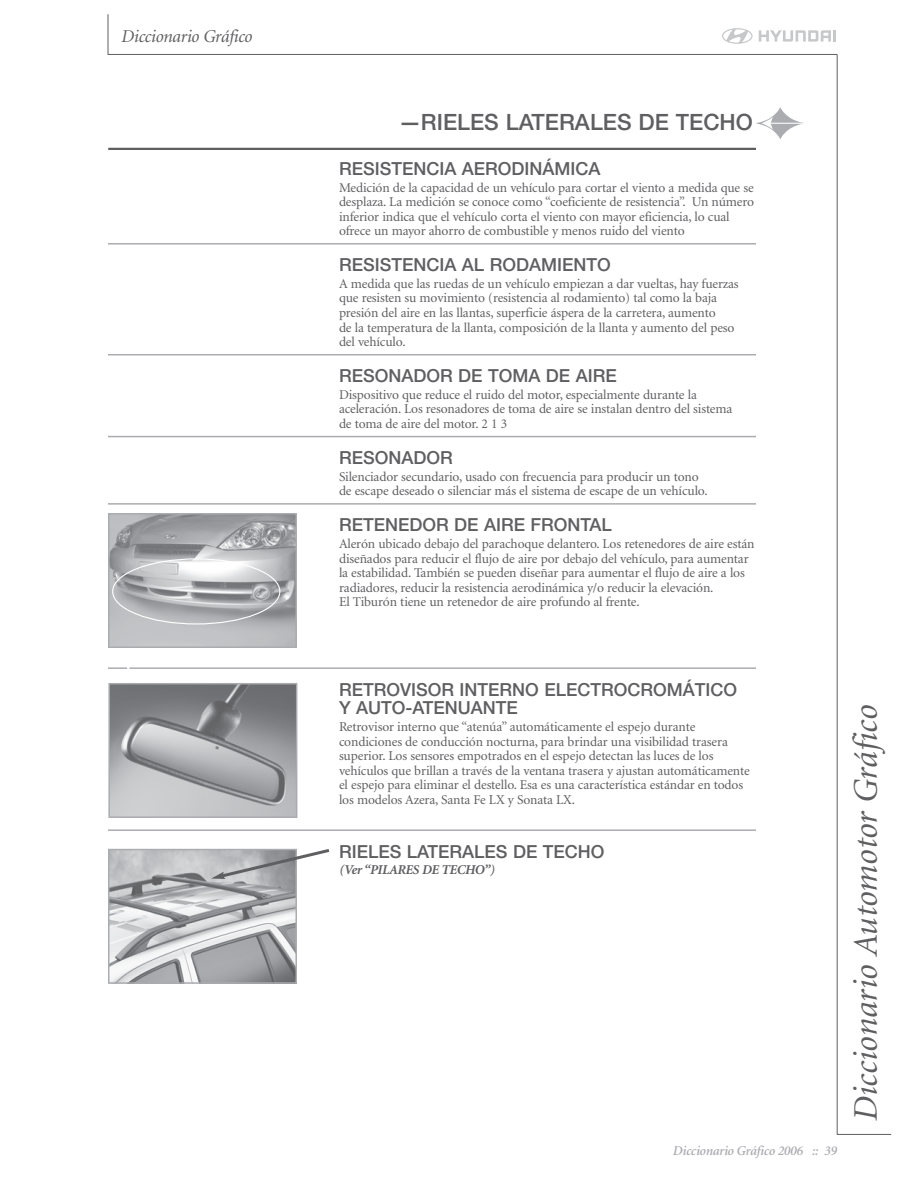
<style>
.page{position:relative;width:918px;height:1188px;background:#fff}
.page>*{position:absolute;margin:0;border:0;box-sizing:border-box;transform-origin:0 0}
.t1{font:italic 34.5px "Minion";letter-spacing:-.005em;color:#5f5f62}
.t2{font:500 22.5px "Helvetica Neue";color:#5f5f62}
.t3{font:500 18px/18.8px "Helvetica Neue";color:#5f5f62}
.t4{font:italic 18px "Minion";letter-spacing:-.02em;color:#5f5f62}
.t5{font:13.5px/14.5px "Minion";letter-spacing:-.01em;color:#5f5f62}
.t6{font:italic 600 13.5px "Minion";letter-spacing:-.02em;color:#abacb0}
.t7{font:italic 700 13.5px "Minion";letter-spacing:-.025em;color:#5f5f62}
</style>
<div class="page">
<svg style="left:722px;top:28px;width:31px;height:16px"></svg>
<svg style="left:759px;top:30px;width:77px;height:12px"></svg>
<hr style="left:108px;top:54px;width:729px;height:1px;background:#5f5f62">
<hr style="left:837px;top:54px;width:1px;height:1081px;background:#5f5f62">
<hr style="left:837px;top:1134px;width:54px;height:1px;background:#5f5f62">
<hr style="left:108px;top:14px;width:1px;height:41px;background:#5f5f62">
<hr style="left:108px;top:243px;width:648px;height:2px;background:#abacb0">
<hr style="left:108px;top:354px;width:648px;height:1px;background:#abacb0">
<hr style="left:108px;top:436px;width:648px;height:1px;background:#abacb0">
<hr style="left:108px;top:503px;width:648px;height:2px;background:#abacb0">
<hr style="left:108px;top:667px;width:648px;height:2px;background:#abacb0">
<hr style="left:108px;top:829px;width:648px;height:2px;background:#abacb0">
<svg style="left:756px;top:108px;width:47px;height:31px"></svg>
<hr style="left:108px;top:148px;width:648px;height:2px;background:#5f5f62">
<hr style="left:127px;top:640px;width:2px;height:38px;background:#fff">
<svg style="left:146px;top:848px;width:45px;height:1px"></svg>
<img style="left:111px;top:516px;width:183px;height:129px">
<div style="left:108px;top:513px;width:189px;height:135px;border:2px solid #abacb0"></div>
<svg style="left:112px;top:558px;width:168px;height:85px;background:#bbbcbf"></svg>
<img style="left:111px;top:686px;width:183px;height:129px">
<div style="left:108px;top:683px;width:189px;height:135px;border:2px solid #abacb0"></div>
<img style="left:111px;top:852px;width:183px;height:129px">
<div style="left:108px;top:849px;width:189px;height:135px;border:2px solid #abacb0"></div>
<svg style="left:203px;top:848px;width:127px;height:58px"></svg>
<h3 class="t4" style="left:121px;top:29px;width:133px">Diccionario Gráfico</h3>
<h2 class="t2" style="left:399px;top:114px;width:356px">—RIELES LATERALES DE TECHO</h2>
<h3 class="t3" style="left:339px;top:161px;width:263px">RESISTENCIA AERODINÁMICA</h3>
<p class="t5" style="left:339px;top:181px;width:417px">Medición de la capacidad de un vehículo para cortar el viento a medida que se desplaza. La medición se conoce como “coeficiente de resistencia”. Un número inferior indica que el vehículo corta el viento con mayor eficiencia, lo cual ofrece un mayor ahorro de combustible y menos ruido del viento</p>
<h3 class="t3" style="left:339px;top:257px;width:273px">RESISTENCIA AL RODAMIENTO</h3>
<p class="t5" style="left:339px;top:277px;width:401px">A medida que las ruedas de un vehículo empiezan a dar vueltas, hay fuerzas que resisten su movimiento (resistencia al rodamiento) tal como la baja presión del aire en las llantas, superficie áspera de la carretera, aumento<br>de la temperatura de la llanta, composición de la llanta y aumento del peso del vehículo.</p>
<h3 class="t3" style="left:339px;top:368px;width:279px">RESONADOR DE TOMA DE AIRE</h3>
<p class="t5" style="left:339px;top:388px;width:395px">Dispositivo que reduce el ruido del motor, especialmente durante la aceleración. Los resonadores de toma de aire se instalan dentro del sistema de toma de aire del motor. 2 1 3</p>
<h3 class="t3" style="left:339px;top:450px;width:115px">RESONADOR</h3>
<p class="t5" style="left:339px;top:470px;width:370px">Silenciador secundario, usado con frecuencia para producir un tono de escape deseado o silenciar más el sistema de escape de un vehículo.</p>
<h3 class="t3" style="left:339px;top:517px;width:274px">RETENEDOR DE AIRE FRONTAL</h3>
<p class="t5" style="left:339px;top:538px;width:417px">Alerón ubicado debajo del parachoque delantero. Los retenedores de aire están diseñados para reducir el flujo de aire por debajo del vehículo, para aumentar la estabilidad. También se pueden diseñar para aumentar el flujo de aire a los radiadores, reducir la resistencia aerodinámica y/o reducir la elevación.<br>El Tiburón tiene un retenedor de aire profundo al frente.</p>
<h3 class="t3" style="left:339px;top:682px;width:400px">RETROVISOR INTERNO ELECTROCROMÁTICO<br>Y AUTO-ATENUANTE</h3>
<p class="t5" style="left:339px;top:721px;width:412px">Retrovisor interno que “atenúa” automáticamente el espejo durante condiciones de conducción nocturna, para brindar una visibilidad trasera superior. Los sensores empotrados en el espejo detectan las luces de los vehículos que brillan a través de la ventana trasera y ajustan automáticamente el espejo para eliminar el destello. Esa es una característica estándar en todos los modelos Azera, Santa Fe LX y Sonata LX.</p>
<h3 class="t3" style="left:339px;top:844px;width:267px">RIELES LATERALES DE TECHO</h3>
<p class="t7" style="left:339px;top:865px;width:157px">(Ver “PILARES DE TECHO”)</p>
<p class="t6" style="left:673px;top:1145px;width:166px">Diccionario Gráfico 2006 :: 39</p>
<h1 class="t1" style="left:852px;top:1122px;width:418px;rotate:-90deg">Diccionario Automotor Gráfico</h1>
</div>
